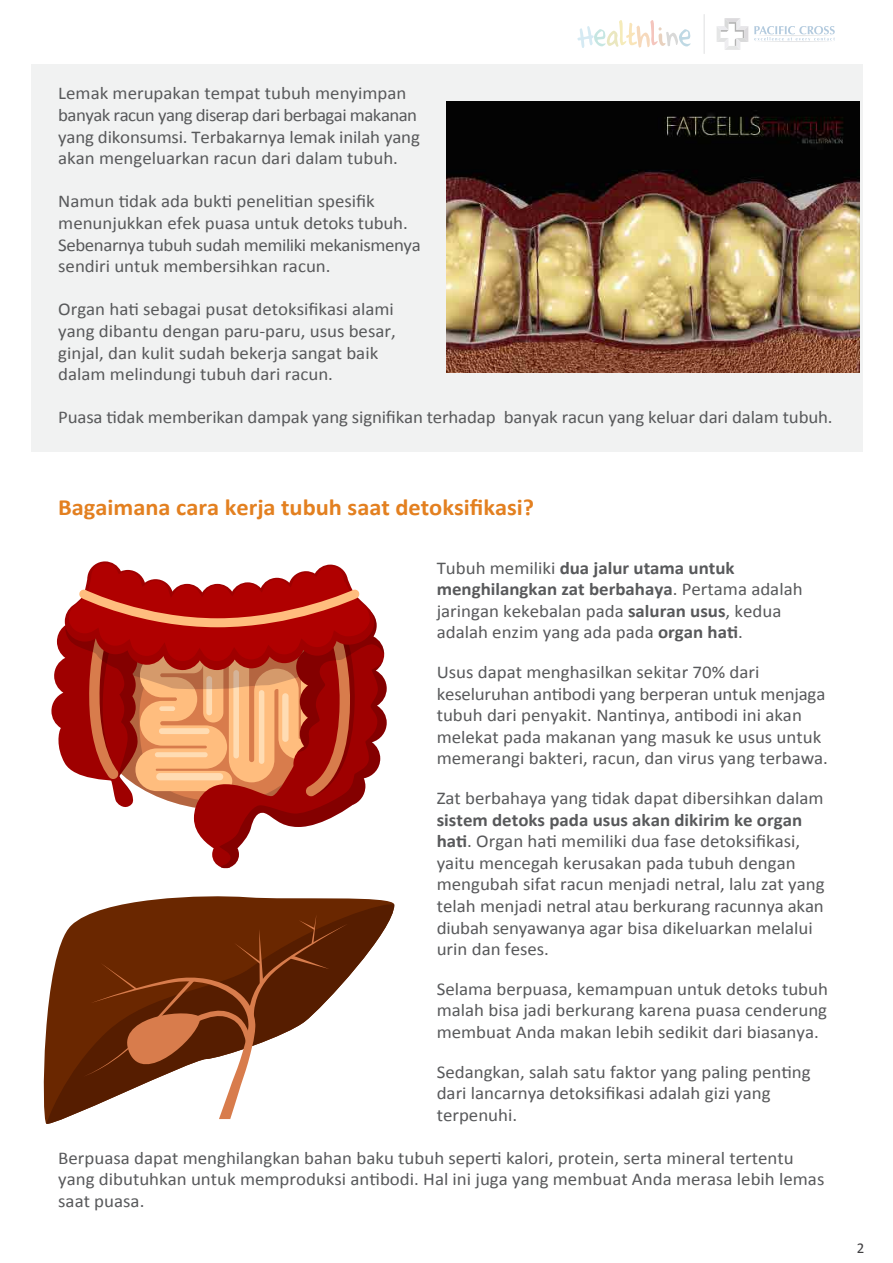
<style>
.page{position:relative;width:893px;height:1263px;background:#fff}
.page>*{position:absolute;margin:0;border:0;box-sizing:border-box;transform-origin:0 0}
.t1{font:700 23.25px "Calibri";color:#e38020;scale:1.05 1}
.t2{font:18px/21.6px "Calibri";color:#58595b;scale:1.05 1}
.t3{font:15px "Calibri";color:#414042}
.s1{font-weight:700}
</style>
<div class="page">
<svg style="left:754px;top:26px;width:81px;height:16px"></svg>
<svg style="left:717px;top:18px;width:31px;height:32px"></svg>
<svg style="left:577px;top:20px;width:114px;height:28px"></svg>
<hr style="left:704px;top:15px;width:1px;height:39px;background:#a0a2a4">
<div style="left:31px;top:64px;width:831px;height:387px;background:#f1f2f2"></div>
<svg style="left:51px;top:561px;width:336px;height:307px"></svg>
<svg style="left:43px;top:896px;width:344px;height:227px"></svg>
<svg style="left:46px;top:901px;width:348px;height:223px"></svg>
<svg style="left:83px;top:914px;width:265px;height:205px"></svg>
<img style="left:447px;top:102px;width:412px;height:271px">
<p class="t2" style="left:58px;top:83px;width:346px">Lemak merupakan tempat tubuh menyimpan banyak racun yang diserap dari berbagai makanan yang dikonsumsi. Terbakarnya lemak inilah yang akan mengeluarkan racun dari dalam tubuh.</p>
<p class="t2" style="left:58px;top:191px;width:347px">Namun tidak ada bukti penelitian spesifik menunjukkan efek puasa untuk detoks tubuh.<br>Sebenarnya tubuh sudah memiliki mekanismenya sendiri untuk membersihkan racun.</p>
<p class="t2" style="left:58px;top:299px;width:323px">Organ hati sebagai pusat detoksifikasi alami yang dibantu dengan paru-paru, usus besar, ginjal, dan kulit sudah bekerja sangat baik dalam melindungi tubuh dari racun.</p>
<p class="t2" style="left:58px;top:407px;width:739px">Puasa tidak memberikan dampak yang signifikan terhadap banyak racun yang keluar dari dalam tubuh.</p>
<p class="t1" style="left:58px;top:492px;width:455px">Bagaimana cara kerja tubuh saat detoksifikasi?</p>
<p class="t2" style="left:437px;top:557px;width:350px">Tubuh memiliki <span class="s1">dua jalur utama untuk menghilangkan zat berbahaya</span>. Pertama adalah jaringan kekebalan pada <span class="s1">saluran usus</span>, kedua adalah enzim yang ada pada <span class="s1">organ hati</span>.</p>
<p class="t2" style="left:437px;top:661px;width:374px">Usus dapat menghasilkan sekitar 70% dari keseluruhan antibodi yang berperan untuk menjaga tubuh dari penyakit. Nantinya, antibodi ini akan melekat pada makanan yang masuk ke usus untuk memerangi bakteri, racun, dan virus yang terbawa.</p>
<p class="t2" style="left:437px;top:787px;width:370px">Zat berbahaya yang tidak dapat dibersihkan dalam</p>
<p class="t2" style="left:437px;top:809px;width:371px"><span class="s1">sistem detoks pada usus akan dikirim ke organ hati</span>. Organ hati memiliki dua fase detoksifikasi, yaitu mencegah kerusakan pada tubuh dengan mengubah sifat racun menjadi netral, lalu zat yang telah menjadi netral atau berkurang racunnya akan diubah senyawanya agar bisa dikeluarkan melalui urin dan feses.</p>
<p class="t2" style="left:437px;top:978px;width:374px;text-align:justify">Selama berpuasa, kemampuan untuk detoks tubuh malah bisa jadi berkurang karena puasa cenderung membuat Anda makan lebih sedikit dari biasanya.</p>
<p class="t2" style="left:437px;top:1061px;width:358px">Sedangkan, salah satu faktor yang paling penting dari lancarnya detoksifikasi adalah gizi yang terpenuhi.</p>
<p class="t2" style="left:58px;top:1147px;width:731px">Berpuasa dapat menghilangkan bahan baku tubuh seperti kalori, protein, serta mineral tertentu yang dibutuhkan untuk memproduksi antibodi. Hal ini juga yang membuat Anda merasa lebih lemas saat puasa.</p>
<p class="t3" style="left:857px;top:1238px;width:9px">2</p>
</div>
